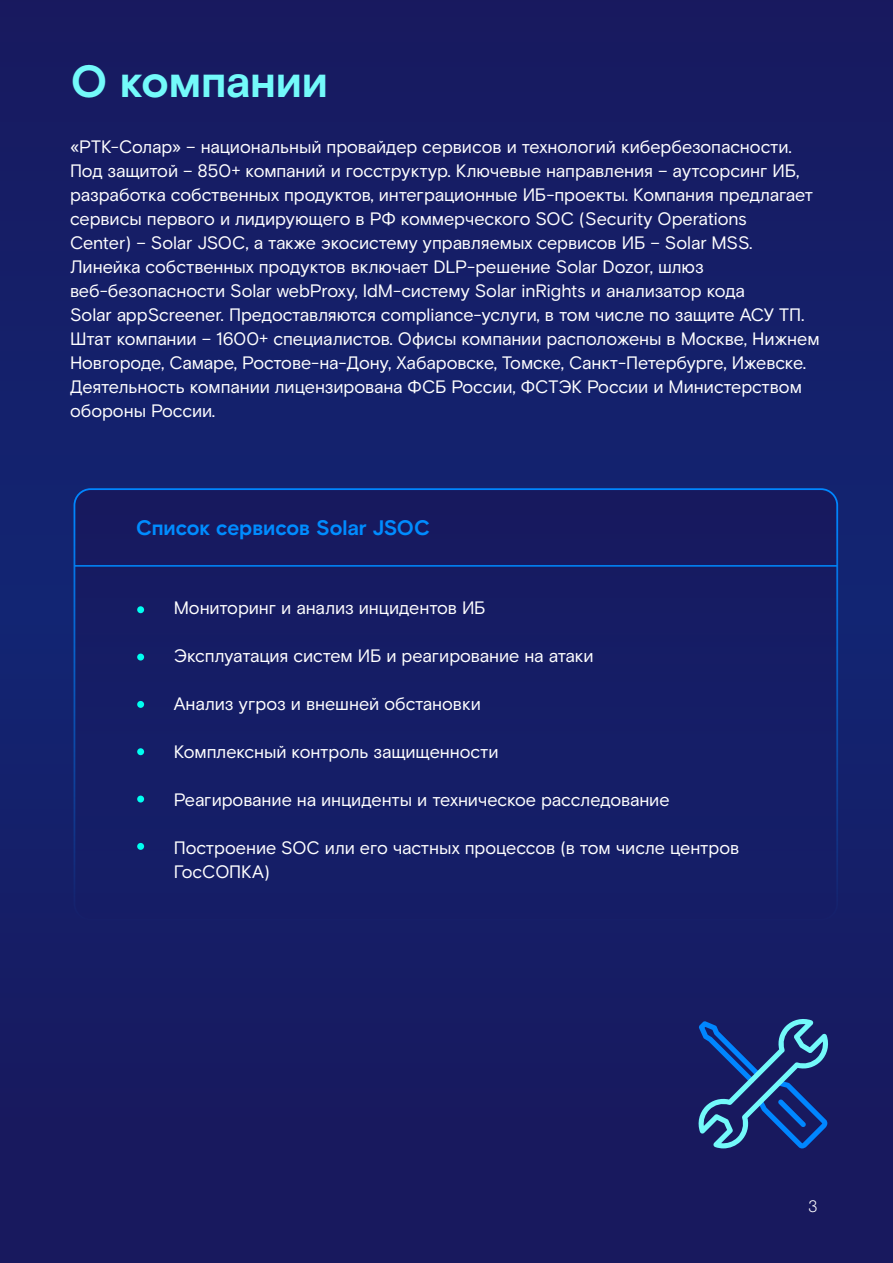
<style>
.page{position:relative;width:893px;height:1263px;background:#161d65}
.page>*{position:absolute;margin:0;border:0;box-sizing:border-box;transform-origin:0 0}
.t1{font:700 45px "Rostelecom Basis";letter-spacing:-.005em;color:#73fafa}
.t2{font:700 21px "Rostelecom Basis";letter-spacing:-.005em;color:#008cff}
.t3{font:18px/24px "Rostelecom Basis";letter-spacing:-.005em;color:#fff}
.t4{font:300 16.5px "Rostelecom Basis";color:#fff}
</style>
<div class="page">
<div style="left:74px;top:488px;width:764px;height:432px;border:2px solid #fff;border-radius:16px"></div>
<hr style="left:75px;top:565px;width:762px;height:2px;background:#008cff">
<div style="left:137px;top:606px;width:7px;height:7px;background:#00fff0;border-radius:50%"></div>
<div style="left:137px;top:654px;width:7px;height:6px;background:#00fff0;border-radius:50%"></div>
<div style="left:137px;top:701px;width:7px;height:7px;background:#00fff0;border-radius:50%"></div>
<div style="left:137px;top:748px;width:7px;height:7px;background:#00fff0;border-radius:50%"></div>
<div style="left:137px;top:795px;width:7px;height:7px;background:#00fff0;border-radius:50%"></div>
<div style="left:137px;top:843px;width:7px;height:7px;background:#00fff0;border-radius:50%"></div>
<svg style="left:698px;top:1019px;width:130px;height:129px"></svg>
<h1 class="t1" style="left:71px;top:55px;width:259px">О компании</h1>
<p class="t3" style="left:70px;top:135px;width:751px">«РТК-Солар» – национальный провайдер сервисов и технологий кибербезопасности.<br>Под защитой – 850+ компаний и госструктур. Ключевые направления – аутсорсинг ИБ, разработка собственных продуктов, интеграционные ИБ-проекты. Компания предлагает сервисы первого и лидирующего в РФ коммерческого SOC (Security Operations<br>Center) – Solar JSOC, а также экосистему управляемых сервисов ИБ – Solar MSS.<br>Линейка собственных продуктов включает DLP-решение Solar Dozor, шлюз веб-безопасности Solar webProxy, IdM-систему Solar inRights и анализатор кода<br>Solar appScreener. Предоставляются compliance-услуги, в том числе по защите АСУ ТП.<br>Штат компании – 1600+ специалистов. Офисы компании расположены в Москве, Нижнем Новгороде, Самаре, Ростове-на-Дону, Хабаровске, Томске, Санкт-Петербурге, Ижевске.<br>Деятельность компании лицензирована ФСБ России, ФСТЭК России и Министерством обороны России.</p>
<p class="t2" style="left:136px;top:515px;width:295px">Список сервисов Solar JSOC</p>
<p class="t3" style="left:174px;top:596px;width:313px">Мониторинг и анализ инцидентов ИБ</p>
<p class="t3" style="left:174px;top:644px;width:421px">Эксплуатация систем ИБ и реагирование на атаки</p>
<p class="t3" style="left:174px;top:692px;width:309px">Анализ угроз и внешней обстановки</p>
<p class="t3" style="left:174px;top:740px;width:326px">Комплексный контроль защищенности</p>
<p class="t3" style="left:174px;top:788px;width:497px">Реагирование на инциденты и техническое расследование</p>
<p class="t3" style="left:174px;top:836px;width:567px">Построение SOC или его частных процессов (в том числе центров<br>ГосСОПКА)</p>
<p class="t4" style="left:808px;top:1196px;width:11px">3</p>
</div>
